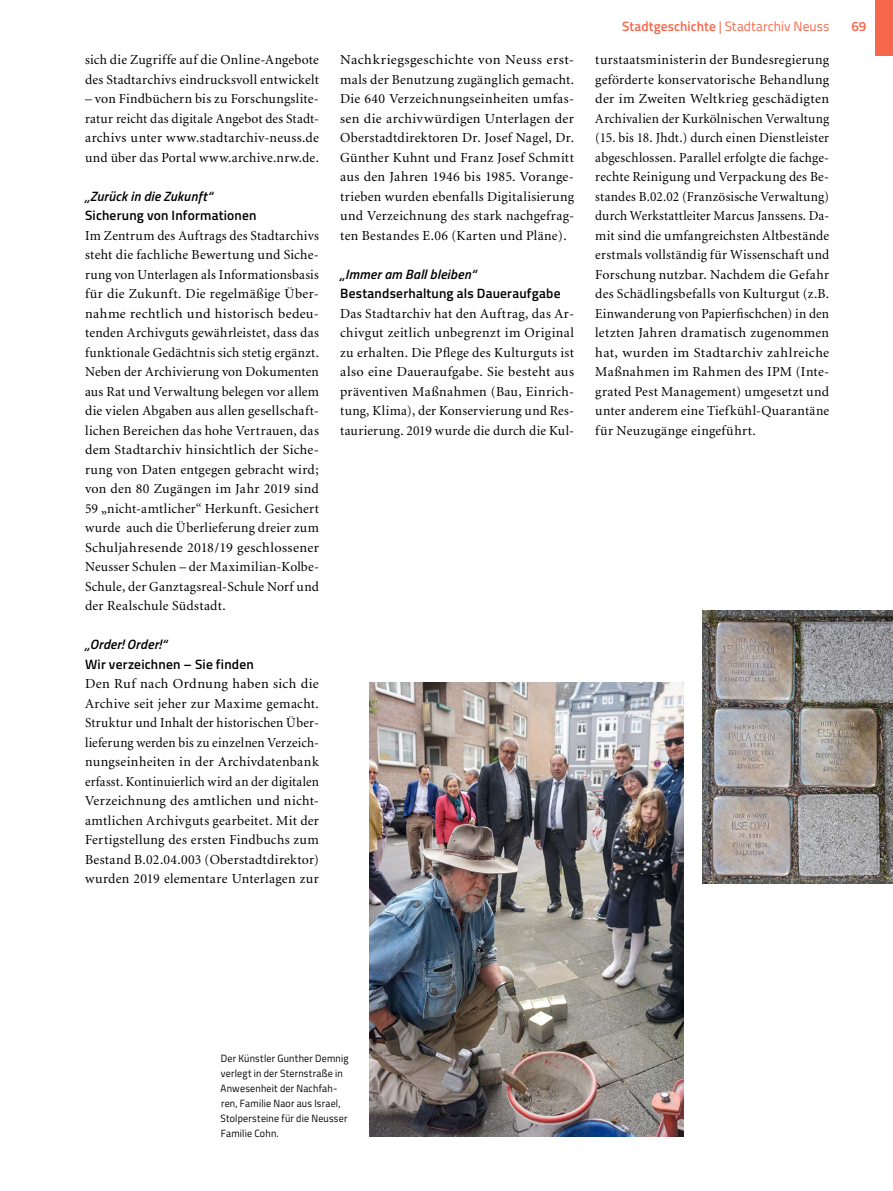
<style>
.page{position:relative;width:893px;height:1191px;background:#fff}
.page>*{position:absolute;margin:0;border:0;box-sizing:border-box;transform-origin:0 0}
.t1{font:13.8px/19.5px "Minion";letter-spacing:.02em;color:#000;text-align:justify}
.t2{font:13.8px/19.5px "Minion";letter-spacing:.02em;color:#000;text-align:justify;scale:1.05 1}
.t3{font:600 13.5px "Titillium";letter-spacing:.015em;color:#000}
.t4{font:italic 600 13.5px "Titillium";letter-spacing:.015em;color:#000}
.t5{font:13.5px "Titillium";letter-spacing:.005em;color:#f6674b}
.t6{font:600 13.5px "Titillium";color:#f6674b}
.t7{font:10.5px/15px "Titillium";letter-spacing:.02em;color:#000;scale:.95 1}
.s1{font-weight:600}
</style>
<div class="page">
<div style="left:876px;top:0;width:17px;height:55px;background:#f6674b"></div>
<img style="left:370px;top:682px;width:314px;height:455px">
<img style="left:703px;top:610px;width:190px;height:273px">
<p class="t1" style="left:85px;top:51px;width:235px">sich die Zugriffe auf die Online-Angebote des Stadtarchivs eindrucksvoll entwickelt</p>
<p class="t1" style="left:85px;top:90px;width:235px">– von Findbüchern bis zu Forschungslite&shy;ratur reicht das digitale Angebot des Stadt&shy;archivs unter www.stadtarchiv-neuss.de und über das Portal www.archive.nrw.de.</p>
<p class="t4" style="left:85px;top:186px;width:129px">„Zurück in die Zukunft“</p>
<p class="t3" style="left:85px;top:205px;width:173px">Sicherung von Informationen</p>
<p class="t1" style="left:85px;top:226px;width:235px">Im Zentrum des Auftrags des Stadtarchivs steht die fachliche Bewertung und Siche&shy;rung von Unterlagen als Informationsbasis für die Zukunft. Die regelmäßige Über&shy;nahme rechtlich und historisch bedeu&shy;tenden Archivguts gewährleistet, dass das funktionale Gedächtnis sich stetig ergänzt.<br>Neben der Archivierung von Dokumenten aus Rat und Verwaltung belegen vor allem die vielen Abgaben aus allen gesellschaft&shy;lichen Bereichen das hohe Vertrauen, das dem Stadtarchiv hinsichtlich der Siche&shy;rung von Daten entgegen gebracht wird; von den 80 Zugängen im Jahr 2019 sind 59 „nicht-amtlicher“ Herkunft. Gesichert wurde auch die Überlieferung dreier zum Schuljahresende 2018/19 geschlossener Neusser Schulen – der Maximilian-Kolbe-Schule, der Ganztagsreal-Schule Norf und der Realschule Südstadt.</p>
<p class="t4" style="left:85px;top:634px;width:83px">„Order! Order!“</p>
<p class="t3" style="left:85px;top:654px;width:170px">Wir verzeichnen – Sie finden</p>
<p class="t1" style="left:85px;top:675px;width:235px">Den Ruf nach Ordnung haben sich die Archive seit jeher zur Maxime gemacht.<br>Struktur und Inhalt der historischen Über&shy;lieferung werden bis zu einzelnen Verzeich&shy;nungseinheiten in der Archivdatenbank erfasst. Kontinuierlich wird an der digitalen Verzeichnung des amtlichen und nicht&shy;amtlichen Archivguts gearbeitet. Mit der Fertigstellung des ersten Findbuchs zum Bestand B.02.04.003 (Oberstadtdirektor) wurden 2019 elementare Unterlagen zur</p>
<p class="t2" style="left:340px;top:51px;width:224px">Nachkriegsgeschichte von Neuss erst&shy;mals der Benutzung zugänglich gemacht.<br>Die 640 Verzeichnungseinheiten umfas&shy;sen die archivwürdigen Unterlagen der Oberstadtdirektoren Dr. Josef Nagel, Dr.<br>Günther Kuhnt und Franz Josef Schmitt aus den Jahren 1946 bis 1985. Vorange&shy;trieben wurden ebenfalls Digitalisierung und Verzeichnung des stark nachgefrag&shy;ten Bestandes E.06 (Karten und Pläne).</p>
<p class="t4" style="left:340px;top:264px;width:137px">„Immer am Ball bleiben“</p>
<p class="t3" style="left:340px;top:283px;width:222px">Bestandserhaltung als Daueraufgabe</p>
<p class="t1" style="left:340px;top:304px;width:235px">Das Stadtarchiv hat den Auftrag, das Ar&shy;chivgut zeitlich unbegrenzt im Original zu erhalten. Die Pflege des Kulturguts ist also eine Daueraufgabe. Sie besteht aus präventiven Maßnahmen (Bau, Einrich&shy;tung, Klima), der Konservierung und Res&shy;taurierung. 2019 wurde die durch die Kul-</p>
<p class="t5" style="left:622px;top:17px;width:209px"><span class="s1">Stadtgeschichte</span> | Stadtarchiv Neuss</p>
<p class="t6" style="left:851px;top:17px;width:17px">69</p>
<p class="t1" style="left:595px;top:51px;width:235px">turstaatsministerin der Bundesregierung geförderte konservatorische Behandlung der im Zweiten Weltkrieg geschädigten Archivalien der Kurkölnischen Verwaltung (15. bis 18. Jhdt.) durch einen Dienstleister abgeschlossen. Parallel erfolgte die fachge&shy;rechte Reinigung und Verpackung des Be&shy;standes B.02.02 (Französische Verwaltung) durch Werkstattleiter Marcus Janssens. Da&shy;mit sind die umfangreichsten Altbestände erstmals vollständig für Wissenschaft und Forschung nutzbar. Nachdem die Gefahr des Schädlingsbefalls von Kulturgut (z.B.<br>Einwanderung von Papierfischchen) in den letzten Jahren dramatisch zugenommen hat, wurden im Stadtarchiv zahlreiche Maßnahmen im Rahmen des IPM (Inte&shy;grated Pest Management) umgesetzt und unter anderem eine Tiefkühl-Quarantäne für Neuzugänge eingeführt.</p>
<p class="t7" style="left:221px;top:1050px;width:136px">Der Künstler Gunther Demnig verlegt in der Sternstraße in<br>Anwesenheit der Nachfah&shy;ren, Familie Naor aus Israel,<br>Stolpersteine für die Neusser<br>Familie Cohn.</p>
</div>
